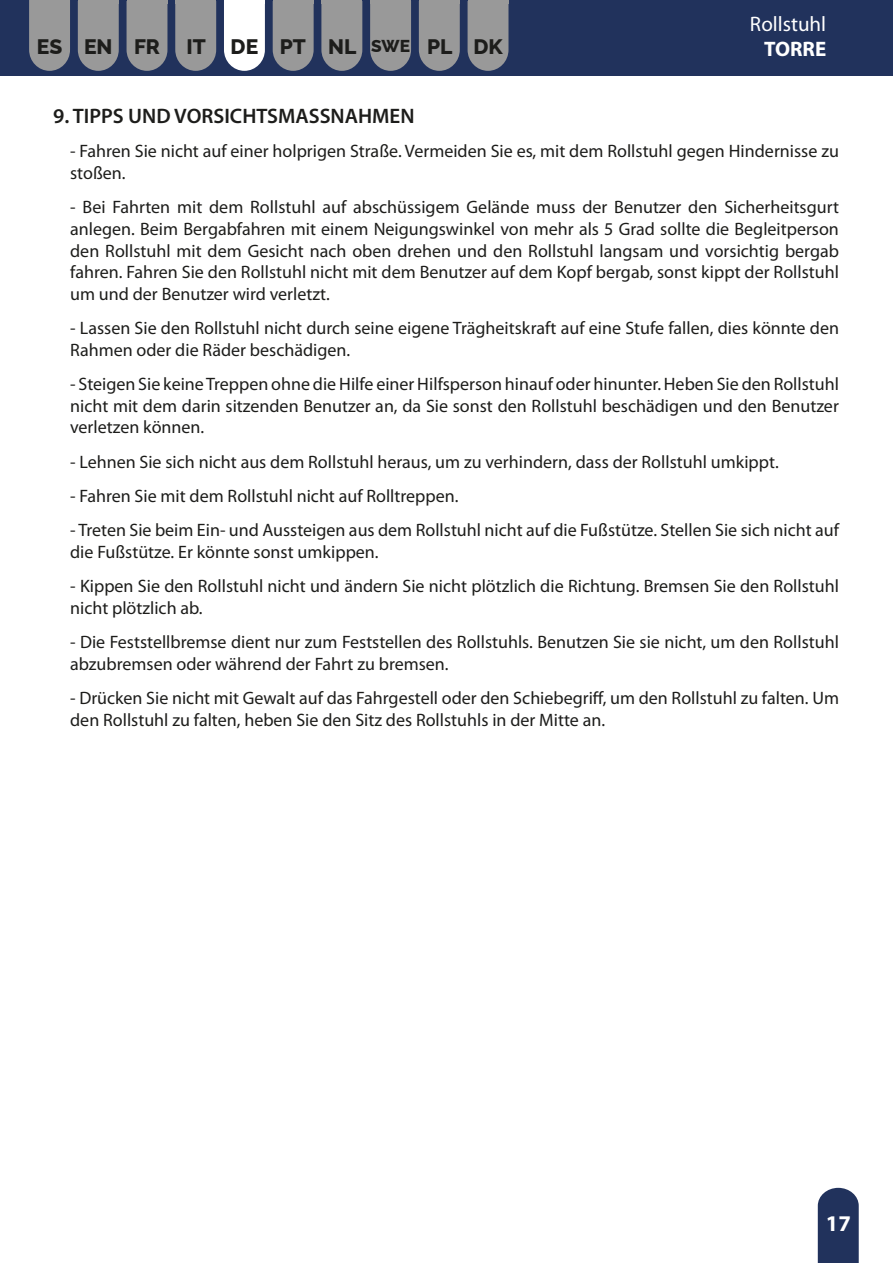
<style>
.page{position:relative;width:893px;height:1263px;background:#fff}
.page>*{position:absolute;margin:0;border:0;box-sizing:border-box;transform-origin:0 0}
.t1{font:700 22.5px "Myriad Pro";color:#fff}
.t2{font:600 21px "Myriad Pro";color:#1d1d1b}
.t3{font:800 21px "Raleway";color:#1d1d1b}
.t4{font:21px "Myriad Pro";color:#fff}
.t5{font:700 21px "Myriad Pro";color:#fff}
.t6{font:18px/21.6px "Myriad Pro";color:#1d1d1b}
.s1{font-size:17.25px}
</style>
<div class="page">
<div style="left:0;top:0;width:893px;height:75px;background:#21325c"></div>
<svg style="left:29px;top:0;width:41px;height:71px;background:#8f9093"></svg>
<div style="left:37px;top:35px;width:26px;height:19px;background:#999"></div>
<svg style="left:127px;top:4px;width:40px;height:67px;background:#919294"></svg>
<hr style="left:127px;top:0;width:40px;height:4px;background:#999">
<svg style="left:78px;top:4px;width:41px;height:67px;background:#8f9194"></svg>
<hr style="left:78px;top:0;width:41px;height:4px;background:#999">
<svg style="left:321px;top:4px;width:41px;height:67px;background:#8f9094"></svg>
<hr style="left:321px;top:0;width:41px;height:4px;background:#999">
<svg style="left:468px;top:4px;width:40px;height:67px;background:#919294"></svg>
<hr style="left:468px;top:0;width:40px;height:4px;background:#999">
<svg style="left:273px;top:4px;width:41px;height:67px;background:#8f9194"></svg>
<hr style="left:273px;top:0;width:41px;height:4px;background:#999">
<svg style="left:419px;top:4px;width:41px;height:67px;background:#909194"></svg>
<hr style="left:419px;top:0;width:41px;height:4px;background:#999">
<svg style="left:224px;top:4px;width:41px;height:67px;background:#ebecf0"></svg>
<div style="left:231px;top:35px;width:27px;height:19px;background:#fff"></div>
<hr style="left:224px;top:0;width:41px;height:4px;background:#fff">
<svg style="left:370px;top:4px;width:41px;height:67px;background:#909194"></svg>
<hr style="left:370px;top:0;width:41px;height:4px;background:#999">
<svg style="left:175px;top:4px;width:41px;height:67px;background:#8f9194"></svg>
<hr style="left:175px;top:0;width:41px;height:4px;background:#999">
<svg style="left:818px;top:1188px;width:41px;height:75px;background:#2d3d64"></svg>
<p class="t4" style="left:750px;top:11px;width:78px">Rollstuhl</p>
<p class="t3" style="left:37px;top:30px;width:125px">ES EN FR</p>
<p class="t3" style="left:186px;top:30px;width:318px">IT DE PT NL <span class="s1">SWE</span> PL DK</p>
<p class="t5" style="left:764px;top:36px;width:64px">TORRE</p>
<p class="t2" style="left:53px;top:103px;width:363px">9. TIPPS UND VORSICHTSMASSNAHMEN</p>
<p class="t6" style="left:70px;top:140px;width:770px">- Fahren Sie nicht auf einer holprigen Straße. Vermeiden Sie es, mit dem Rollstuhl gegen Hindernisse zu stoßen.</p>
<p class="t6" style="left:70px;top:196px;width:770px;text-align:justify">- Bei Fahrten mit dem Rollstuhl auf abschüssigem Gelände muss der Benutzer den Sicherheitsgurt anlegen. Beim Bergabfahren mit einem Neigungswinkel von mehr als 5 Grad sollte die Begleitperson den Rollstuhl mit dem Gesicht nach oben drehen und den Rollstuhl langsam und vorsichtig bergab fahren. Fahren Sie den Rollstuhl nicht mit dem Benutzer auf dem Kopf bergab, sonst kippt der Rollstuhl um und der Benutzer wird verletzt.</p>
<p class="t6" style="left:70px;top:317px;width:770px">- Lassen Sie den Rollstuhl nicht durch seine eigene Trägheitskraft auf eine Stufe fallen, dies könnte den<br>Rahmen oder die Räder beschädigen.</p>
<p class="t6" style="left:70px;top:373px;width:770px;text-align:justify">- Steigen Sie keine Treppen ohne die Hilfe einer Hilfsperson hinauf oder hinunter. Heben Sie den Rollstuhl nicht mit dem darin sitzenden Benutzer an, da Sie sonst den Rollstuhl beschädigen und den Benutzer verletzen können.</p>
<p class="t6" style="left:70px;top:450px;width:710px">- Lehnen Sie sich nicht aus dem Rollstuhl heraus, um zu verhindern, dass der Rollstuhl umkippt.</p>
<p class="t6" style="left:70px;top:485px;width:390px">- Fahren Sie mit dem Rollstuhl nicht auf Rolltreppen.</p>
<p class="t6" style="left:70px;top:519px;width:770px">- Treten Sie beim Ein- und Aussteigen aus dem Rollstuhl nicht auf die Fußstütze. Stellen Sie sich nicht auf die Fußstütze. Er könnte sonst umkippen.</p>
<p class="t6" style="left:70px;top:575px;width:770px">- Kippen Sie den Rollstuhl nicht und ändern Sie nicht plötzlich die Richtung. Bremsen Sie den Rollstuhl nicht plötzlich ab.</p>
<p class="t6" style="left:70px;top:631px;width:770px">- Die Feststellbremse dient nur zum Feststellen des Rollstuhls. Benutzen Sie sie nicht, um den Rollstuhl abzubremsen oder während der Fahrt zu bremsen.</p>
<p class="t6" style="left:70px;top:687px;width:770px">- Drücken Sie nicht mit Gewalt auf das Fahrgestell oder den Schiebegriff, um den Rollstuhl zu falten. Um den Rollstuhl zu falten, heben Sie den Sitz des Rollstuhls in der Mitte an.</p>
<p class="t1" style="left:826px;top:1209px;width:26px">17</p>
</div>
